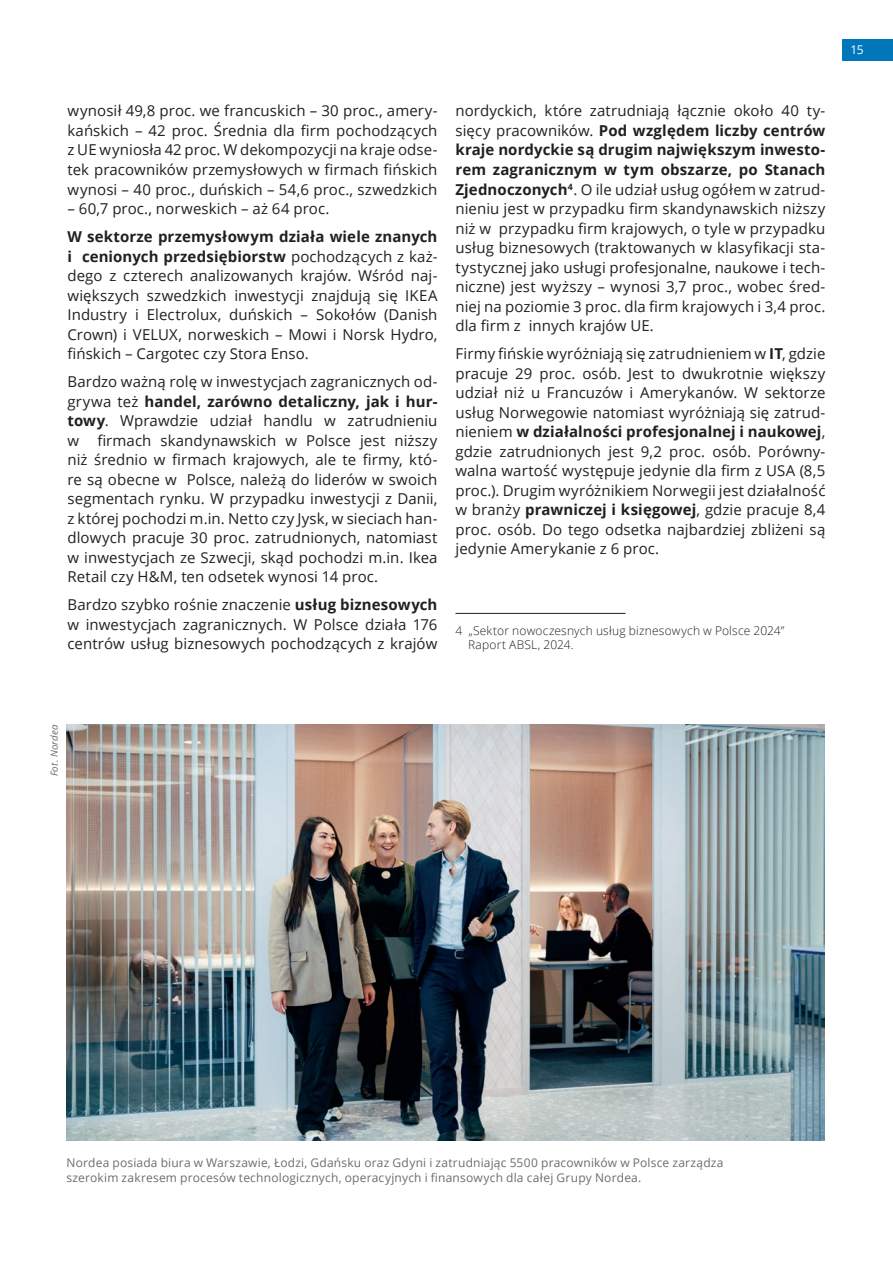
<style>
.page{position:relative;width:893px;height:1263px;background:#fff}
.page>*{position:absolute;margin:0;border:0;box-sizing:border-box;transform-origin:0 0}
.txt_01{font:15px/19.5px "Open Sans";letter-spacing:.005em;color:#231f20;text-align:justify}
.Photo_01{font:12px/14.4px "Open Sans";letter-spacing:.015em;color:#6c6d70}
.footnote_01{font:300 12px/14.4px "Open Sans";letter-spacing:.015em;color:#231f20}
.t1{font:12px "Open Sans";color:#fff}
.Photo_02{font:italic 9.75px "Open Sans";letter-spacing:.02em;color:#6c6d70}
.s1{font-weight:700}
</style>
<div class="page">
<hr style="left:455px;top:613px;width:171px;height:1px;background:#231f20">
<img style="left:66px;top:724px;width:758px;height:417px">
<div style="left:842px;top:39px;width:51px;height:21px;background:#07b"></div>
<p class="txt_01" style="left:68px;top:101px;width:371px">wynosił 49,8 proc. we francuskich – 30 proc., amery&shy;kańskich – 42 proc. Średnia dla firm pochodzących z UE wyniosła 42 proc. W dekompozycji na kraje odse&shy;tek pracowników przemysłowych w firmach fińskich wynosi – 40 proc., duńskich – 54,6 proc., szwedzkich</p>
<p class="txt_01" style="left:68px;top:198px;width:263px">– 60,7 proc., norweskich – aż 64 proc.</p>
<p class="txt_01" style="left:68px;top:226px;width:371px"><span class="s1">W sektorze przemysłowym działa wiele znanych i cenionych przedsiębiorstw</span> pochodzących z każ&shy;dego z czterech analizowanych krajów. Wśród naj&shy;większych szwedzkich inwestycji znajdują się IKEA Industry i Electrolux, duńskich – Sokołów (Danish Crown) i VELUX, norweskich – Mowi i Norsk Hydro, fińskich – Cargotec czy Stora Enso.</p>
<p class="txt_01" style="left:68px;top:371px;width:371px">Bardzo ważną rolę w inwestycjach zagranicznych od&shy;grywa też <span class="s1">handel, zarówno detaliczny, jak i hur&shy;towy</span>. Wprawdzie udział handlu w zatrudnieniu w firmach skandynawskich w Polsce jest niższy niż średnio w firmach krajowych, ale te firmy, któ&shy;re są obecne w Polsce, należą do liderów w swoich segmentach rynku. W przypadku inwestycji z Danii, z której pochodzi m.in. Netto czy Jysk, w sieciach han&shy;dlowych pracuje 30 proc. zatrudnionych, natomiast w inwestycjach ze Szwecji, skąd pochodzi m.in. Ikea Retail czy H&amp;M, ten odsetek wynosi 14 proc.</p>
<p class="txt_01" style="left:68px;top:594px;width:371px">Bardzo szybko rośnie znaczenie <span class="s1">usług biznesowych </span>w inwestycjach zagranicznych. W Polsce działa 176 centrów usług biznesowych pochodzących z krajów</p>
<p class="txt_01" style="left:455px;top:101px;width:371px">nordyckich, które zatrudniają łącznie około 40 ty&shy;sięcy pracowników. <span class="s1">Pod względem liczby centrów kraje nordyckie są drugim największym inwesto&shy;rem zagranicznym w tym obszarze, po Stanach Zjednoczonych</span><sup>4</sup>. O ile udział usług ogółem w zatrud&shy;nieniu jest w przypadku firm skandynawskich niższy niż w przypadku firm krajowych, o tyle w przypadku usług biznesowych (traktowanych w klasyfikacji sta&shy;tystycznej jako usługi profesjonalne, naukowe i tech&shy;niczne) jest wyższy – wynosi 3,7 proc., wobec śred&shy;niej na poziomie 3 proc. dla firm krajowych i 3,4 proc. dla firm z innych krajów UE.</p>
<p class="txt_01" style="left:455px;top:343px;width:371px">Firmy fińskie wyróżniają się zatrudnieniem w <span class="s1">IT</span>, gdzie pracuje 29 proc. osób. Jest to dwukrotnie większy udział niż u Francuzów i Amerykanów. W sektorze usług Norwegowie natomiast wyróżniają się zatrud&shy;nieniem <span class="s1">w działalności profesjonalnej i naukowej</span>, gdzie zatrudnionych jest 9,2 proc. osób. Porówny&shy;walna wartość występuje jedynie dla firm z USA (8,5 proc.). Drugim wyróżnikiem Norwegii jest działalność w branży <span class="s1">prawniczej i księgowej</span>, gdzie pracuje 8,4 proc. osób. Do tego odsetka najbardziej zbliżeni są jedynie Amerykanie z 6 proc.</p>
<p class="footnote_01" style="left:468px;top:623px;width:318px;text-indent:-13px">4 „Sektor nowoczesnych usług biznesowych w Polsce 2024”<br>Raport ABSL, 2024.</p>
<p class="t1" style="left:850px;top:42px;width:15px">15</p>
<p class="Photo_02" style="left:48px;top:776px;width:54px;rotate:-90deg">Fot. Nordea</p>
<p class="Photo_01" style="left:66px;top:1155px;width:659px">Nordea posiada biura w Warszawie, Łodzi, Gdańsku oraz Gdyni i zatrudniając 5500 pracowników w Polsce zarządza szerokim zakresem procesów technologicznych, operacyjnych i finansowych dla całej Grupy Nordea.</p>
</div>
